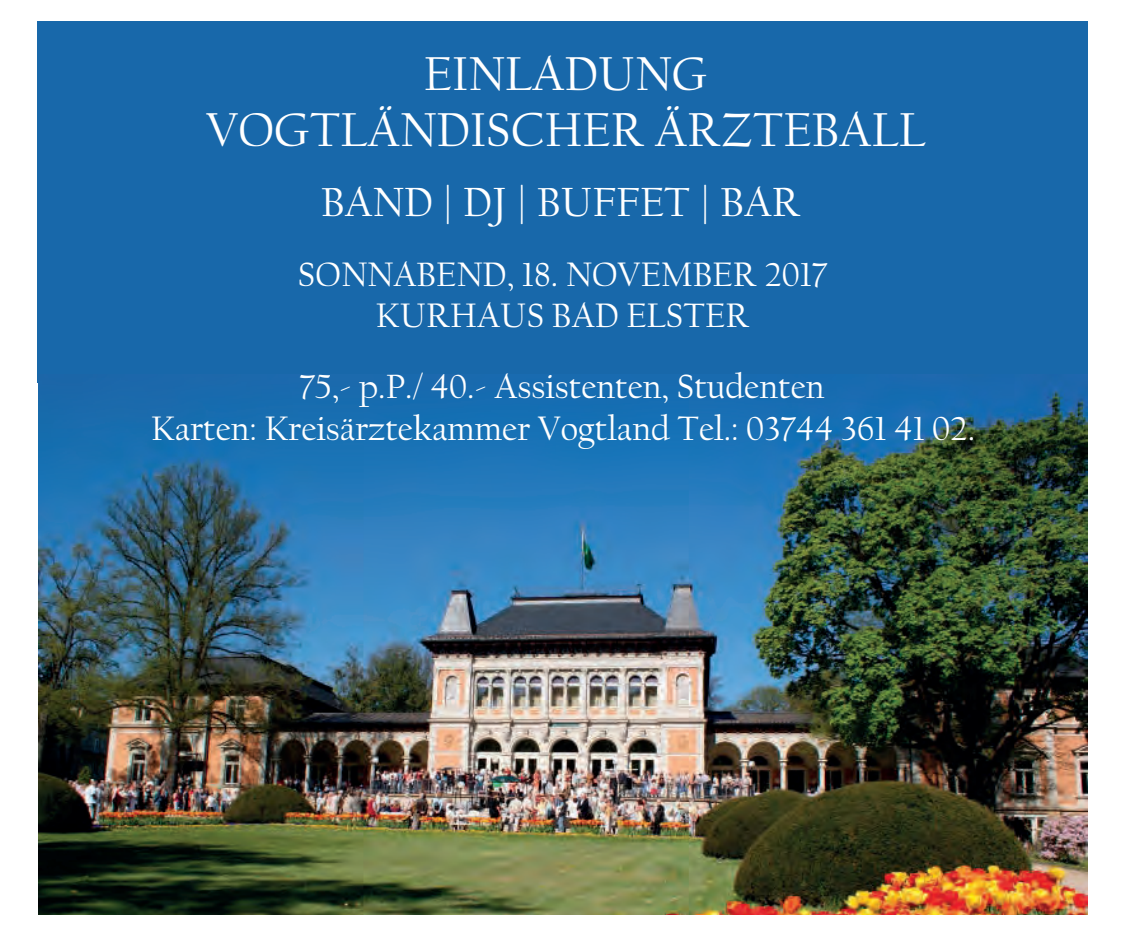
<style>
.page{position:relative;width:1138px;height:943px;background:#fff}
.page>*{position:absolute;margin:0;border:0;box-sizing:border-box;transform-origin:0 0}
.t1{font:49.35px/56px "Californian FB";color:#fff;text-align:center}
.t2{font:42.35px "Californian FB";color:#fff}
.t3{font:35.35px/39.9px "Californian FB";color:#fff;text-align:center}
</style>
<div class="page">
<div style="left:37px;top:21px;width:1050px;height:361px;background:#1868aa"></div>
<img style="left:39px;top:382px;width:1048px;height:531px">
<h1 class="t1" style="left:206px;top:50px;width:721px">EINLADUNG<br>VOGTLÄNDISCHER ÄRZTEBALL</h1>
<p class="t2" style="left:321px;top:174px;width:480px">BAND | DJ | BUFFET | BAR</p>
<p class="t3" style="left:298px;top:257px;width:531px">SONNABEND, 18. NOVEMBER 2017<br>KURHAUS BAD ELSTER</p>
<p class="t3" style="left:151px;top:367px;width:825px;line-height:42.4px">75,- p.P./ 40.- Assistenten, Studenten<br>Karten: Kreisärztekammer Vogtland Tel.: 03744 361 41 02.</p>
</div>
